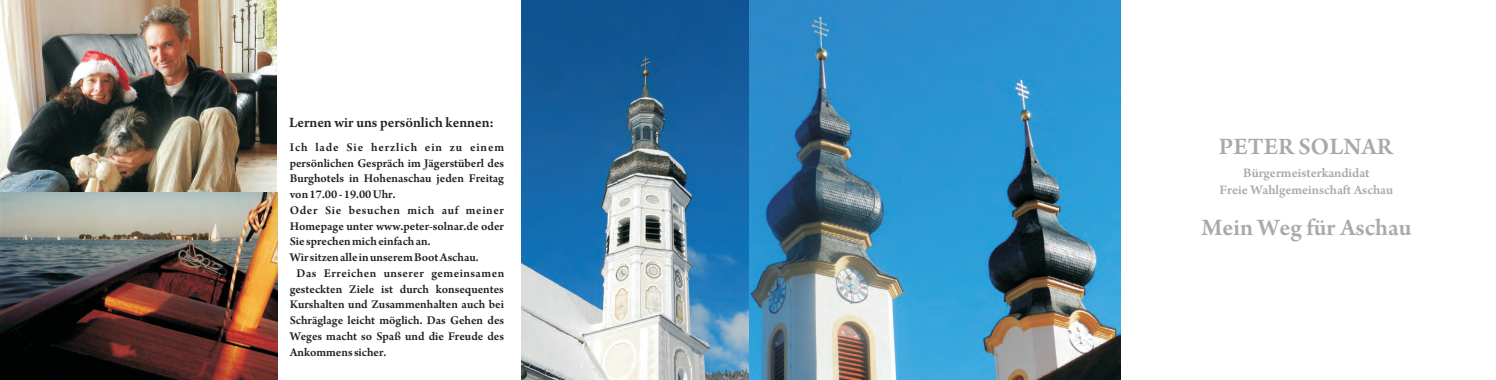
<style>
.page{position:relative;width:1496px;height:380px;background:#fff}
.page>*{position:absolute;margin:0;border:0;box-sizing:border-box;transform-origin:0 0}
.t1{font:24.88px "Arno Pro";color:#a8a9ad}
.t2{font:15px "Arno Pro";color:#231f20}
.t3{font:13.75px/17.2px "Arno Pro";color:#a8a9ad;text-align:center}
.t4{font:12.5px "Arno Pro";color:#231f20}
.t5{font:12.5px "Arno Pro";letter-spacing:.04em;color:#231f20}
.t6{font:12.5px "Arno Pro";letter-spacing:.075em;color:#231f20}
.t7{font:12.5px "Arno Pro";letter-spacing:.05em;color:#231f20}
</style>
<div class="page">
<img style="left:521px;top:0;width:599px;height:379px">
<img style="left:0;top:0;width:277px;height:192px">
<img style="left:0;top:192px;width:277px;height:187px">
<p class="t2" style="left:289px;top:116px;width:206px">Lernen wir uns persönlich kennen:</p>
<p class="t6" style="left:290px;top:142px;width:216px">Ich lade Sie herzlich ein zu einem</p>
<p class="t4" style="left:290px;top:158px;width:216px">persönlichen Gespräch im Jägerstüberl des</p>
<p class="t4" style="left:290px;top:174px;width:216px">Burghotels in Hohenaschau jeden Freitag</p>
<p class="t4" style="left:290px;top:189px;width:107px">von 17.00 - 19.00 Uhr.</p>
<p class="t7" style="left:290px;top:205px;width:216px">Oder Sie besuchen mich auf meiner</p>
<p class="t4" style="left:290px;top:221px;width:216px">Homepage unter www.peter-solnar.de oder</p>
<p class="t4" style="left:290px;top:236px;width:142px">Sie sprechen mich einfach an.</p>
<p class="t4" style="left:290px;top:252px;width:190px">Wir sitzen alle in unserem Boot Aschau.</p>
<p class="t5" style="left:296px;top:268px;width:209px">Das Erreichen unserer gemeinsamen</p>
<p class="t4" style="left:290px;top:284px;width:216px">gesteckten Ziele ist durch konsequentes</p>
<p class="t4" style="left:290px;top:299px;width:216px">Kurshalten und Zusammenhalten auch bei</p>
<p class="t4" style="left:290px;top:315px;width:216px">Schräglage leicht möglich. Das Gehen des</p>
<p class="t4" style="left:290px;top:331px;width:216px">Weges macht so Spaß und die Freude des</p>
<p class="t4" style="left:290px;top:346px;width:98px">Ankommens sicher.</p>
<h1 class="t1" style="left:1218px;top:137px;width:175px">PETER SOLNAR</h1>
<p class="t3" style="left:1219px;top:165px;width:175px">Bürgermeisterkandidat<br>Freie Wahlgemeinschaft Aschau</p>
<h1 class="t1" style="left:1201px;top:218px;width:212px">Mein Weg für Aschau</h1>
</div>
